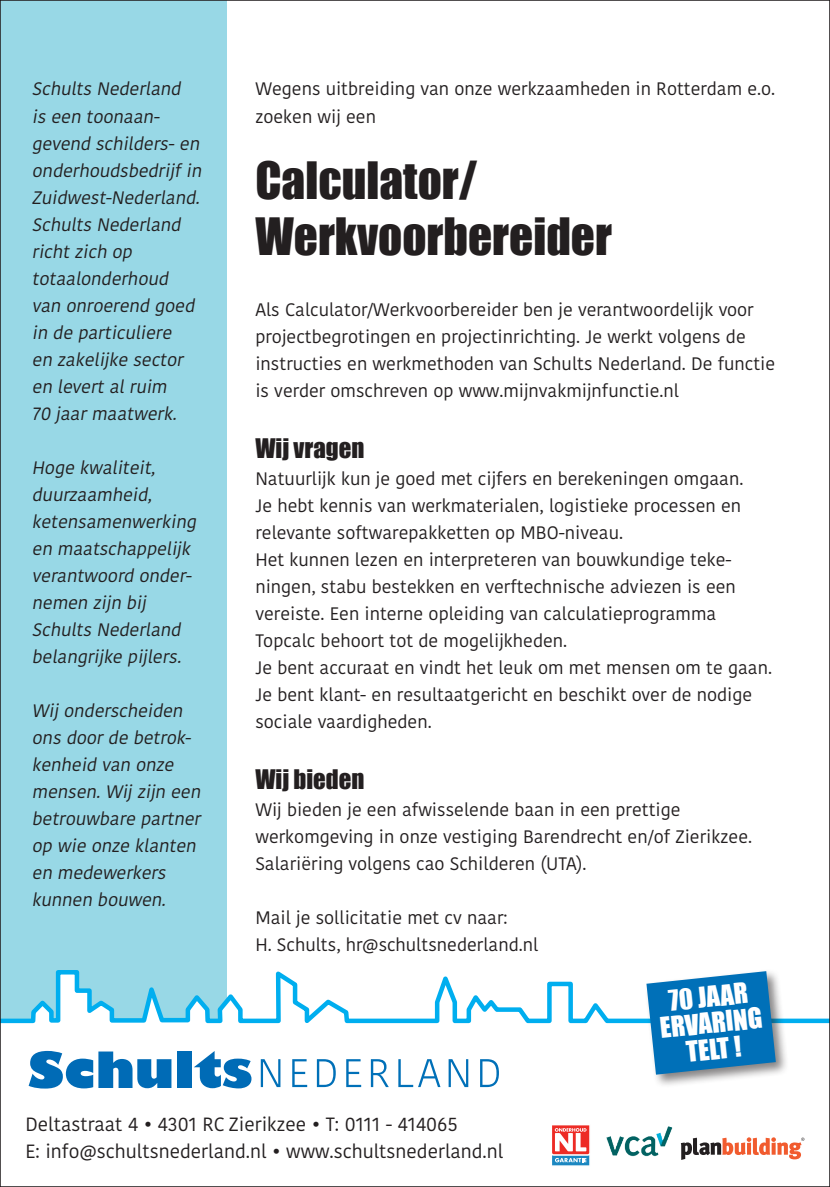
<style>
.page{position:relative;width:830px;height:1187px;background:#fff}
.page>*{position:absolute;margin:0;border:0;box-sizing:border-box;transform-origin:0 0}
.t1{font:47.25px "Impact";color:#231f20}
.t2{font:26.32px "Impact";color:#fff}
.t3{font:24.75px "Impact";color:#231f20}
.t4{font:19.12px "Kohinoor Devanagari";color:#231f20}
.t5{font:18px/27px "Kohinoor Bangla";color:#231f20}
.t6{font:italic 18px/27px "Kohinoor Bangla";color:#231f20}
</style>
<div class="page">
<div style="left:0;top:0;width:226px;height:1019px;background:#98d8e6"></div>
<svg style="left:2px;top:965px;width:825px;height:59px"></svg>
<div style="left:644px;top:968px;width:145px;height:120px;background:#231f20;opacity:.55"></div>
<svg style="left:646px;top:971px;width:129px;height:103px;background:#2582bd"></svg>
<svg style="left:29px;top:1050px;width:142px;height:38px"></svg>
<div style="left:177px;top:1051px;width:15px;height:36px;background:#006bb6"></div>
<svg style="left:194px;top:1051px;width:57px;height:37px"></svg>
<svg style="left:261px;top:1059px;width:237px;height:27px"></svg>
<svg style="left:680px;top:1137px;width:124px;height:22px"></svg>
<svg style="left:552px;top:1125px;width:38px;height:41px"></svg>
<img style="left:606px;top:1126px;width:67px;height:31px">
<p class="t6" style="left:32px;top:75px;width:154px">Schults Nederland</p>
<p class="t6" style="left:32px;top:102px;width:133px">is een toonaan-</p>
<p class="t6" style="left:32px;top:129px;width:175px;text-align:justify">gevend schilders-en onderhoudsbedrijfin Zuidwest-Nederland.</p>
<p class="t6" style="left:32px;top:210px;width:154px">Schults Nederland</p>
<p class="t6" style="left:32px;top:237px;width:106px">richtzich op</p>
<p class="t6" style="left:32px;top:264px;width:142px">totaalonderhoud</p>
<p class="t6" style="left:32px;top:291px;width:168px">van onroerend goed in de particuliere</p>
<p class="t6" style="left:32px;top:345px;width:157px">en zakelijke sector en levertalruim</p>
<p class="t6" style="left:32px;top:399px;width:150px">70 jaarmaatwerk.</p>
<p class="t6" style="left:32px;top:453px;width:129px">Hoge kwaliteit,</p>
<p class="t6" style="left:32px;top:480px;width:126px">duurzaamheid,</p>
<p class="t6" style="left:32px;top:507px;width:170px">ketensamenwerking en maatschappelijk</p>
<p class="t6" style="left:32px;top:561px;width:165px">verantwoord onder-</p>
<p class="t6" style="left:32px;top:588px;width:155px">nemen zijn bij<br>Schults Nederland belangrijke pijlers.</p>
<p class="t6" style="left:32px;top:696px;width:174px">Wij onderscheiden ons doorde betrok&shy;kenheid van onze mensen.Wij zijn een betrouwbare partner op wie onze klanten en medewerkers kunnen bouwen.</p>
<p class="t5" style="left:255px;top:75px;width:521px">Wegens uitbreiding van onze werkzaamheden in Rotterdam e.o. zoeken wij een</p>
<p class="t1" style="left:255px;top:143px;width:223px">Calculator/</p>
<p class="t1" style="left:255px;top:199px;width:358px">Werkvoorbereider</p>
<p class="t5" style="left:255px;top:296px;width:521px">Als Calculator/Werkvoorbereider ben je verantwoordelijk voor projectbegrotingen en projectinrichting. Je werkt volgens de instructies en werkmethoden van Schults Nederland. De functie is verder omschreven op www.mijnvakmijnfunctie.nl</p>
<p class="t3" style="left:255px;top:429px;width:110px">Wij vragen</p>
<p class="t5" style="left:255px;top:465px;width:489px">Natuurlijk kun je goed met cijfers en berekeningen omgaan.</p>
<p class="t5" style="left:255px;top:492px;width:487px">Je hebt kennis van werkmaterialen, logistieke processen en relevante softwarepakketten op MBO-niveau.</p>
<p class="t5" style="left:255px;top:546px;width:477px">Het kunnen lezen en interpreteren van bouwkundige teke-</p>
<p class="t5" style="left:255px;top:573px;width:482px">ningen, stabu bestekken en verftechnische adviezen is een</p>
<p class="t5" style="left:255px;top:600px;width:462px">vereiste. Een interne opleiding van calculatieprogramma</p>
<p class="t5" style="left:255px;top:627px;width:313px">Topcalc behoort tot de mogelijkheden.</p>
<p class="t5" style="left:255px;top:654px;width:518px">Je bent accuraat en vindt het leuk om met mensen om te gaan.<br>Je bent klant- en resultaatgericht en beschikt over de nodige sociale vaardigheden.</p>
<p class="t3" style="left:255px;top:760px;width:110px">Wij bieden</p>
<p class="t5" style="left:255px;top:795px;width:426px">Wij bieden je een afwisselende baan in een prettige</p>
<p class="t5" style="left:255px;top:822px;width:498px">werkomgeving in onze vestiging Barendrecht en/of Zierikzee.</p>
<p class="t5" style="left:255px;top:849px;width:332px">Salariëring volgens cao Schilderen (UTA).</p>
<p class="t5" style="left:255px;top:903px;width:253px">Mail je sollicitatie met cv naar:</p>
<p class="t5" style="left:255px;top:930px;width:284px">H. Schults, hr@schultsnederland.nl</p>
<p class="t2" style="left:666px;top:980px;width:81px;rotate:-6deg">70 JAAR</p>
<p class="t2" style="left:657px;top:1007px;width:104px;rotate:-6deg">ERVARING</p>
<p class="t2" style="left:684px;top:1031px;width:57px;rotate:-6deg">TELT !</p>
<p class="t4" style="left:26px;top:1112px;width:433px">Deltastraat 4 • 4301 RC Zierikzee • T: 0111 - 414065</p>
<p class="t4" style="left:26px;top:1139px;width:479px">E: info@schultsnederland.nl • www.schultsnederland.nl</p>
</div>
